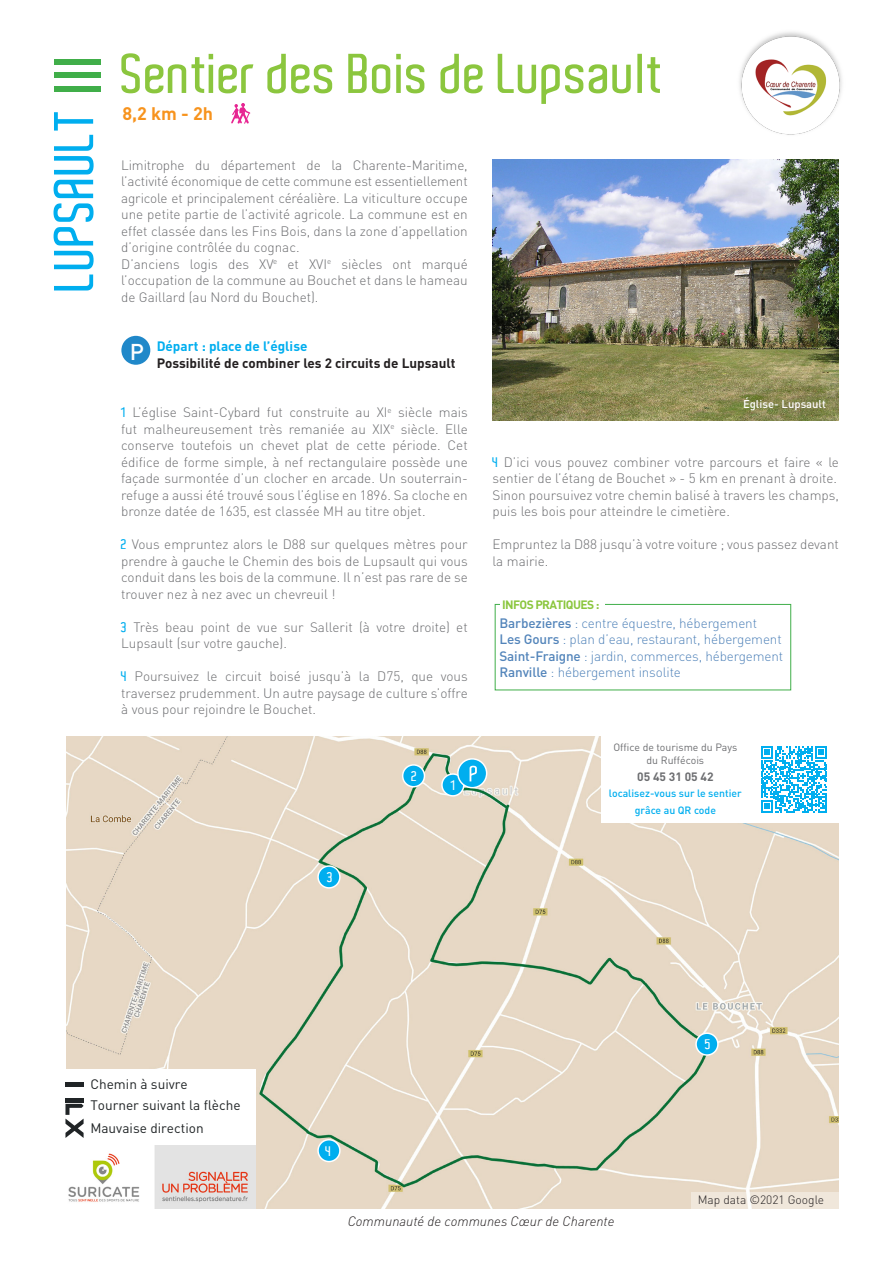
<style>
.page{position:relative;width:893px;height:1263px;background:#fff}
.page>*{position:absolute;margin:0;border:0;box-sizing:border-box;transform-origin:0 0}
.Titre_2{font:600 54px "Aldo";color:#8bc63e}
.Titre_1{font:600 54px "Aldo";color:#00aeef}
.t1{font:500 22.65px "DIN";color:#fff}
.km{font:700 18px "DIN";color:#f7931d}
.t2{font:13.65px/20.4px "DIN";color:#202426}
.corps_de_texte{font:300 13.5px/16.5px "DIN";color:#6c6d70;text-align:justify}
.textes_info_pratique{font:300 13.5px "DIN";letter-spacing:-.01em;color:#5284ba}
.départ{font:700 13.5px "DIN";color:#231f20}
.t3{font:italic 300 13.5px "DIN";color:#231f20}
.départ-2{font:700 13.5px "DIN";color:#00aeef}
.t4{font:600 13.5px "Aldo";color:#fff}
.corps_de_texte-2{font:300 12px "DIN";color:#231f20}
.infos_pratiques{font:700 12px "DIN";letter-spacing:-.05em;color:#8bc63e}
.corps_de_texte-3{font:700 12px "DIN";color:#6c6d70}
.légendes_photos{font:500 11.25px "DIN";color:#fff}
.corps_de_texte-4{font:500 10.5px "DIN";color:#00aeef}
.corps_de_texte-5{font:10.5px "DIN";color:#6c6d70}
.s1{font-family:"Aldo";font-weight:600;color:#00aeef}
.s2{font-weight:500}
</style>
<div class="page">
<div style="left:54px;top:87px;width:47px;height:5px;background:#40ae49"></div>
<div style="left:54px;top:73px;width:47px;height:5px;background:#40ae49"></div>
<div style="left:54px;top:59px;width:47px;height:5px;background:#40ae49"></div>
<div style="left:121px;top:336px;width:29px;height:29px;background:#2088c9;border-radius:50%"></div>
<svg style="left:231px;top:103px;width:20px;height:21px"></svg>
<img style="left:67px;top:736px;width:772px;height:473px">
<div style="left:601px;top:735px;width:238px;height:87px;background:#fff"></div>
<div style="left:692px;top:1192px;width:147px;height:17px;background:#f0e7db"></div>
<svg style="left:318px;top:866px;width:22px;height:22px"></svg>
<div style="left:317px;top:865px;width:24px;height:24px;border:1px solid #fff;border-radius:50%"></div>
<div style="left:403px;top:765px;width:21px;height:22px;background:#00aeef;border-radius:50%"></div>
<div style="left:402px;top:764px;width:23px;height:23px;border:1px solid #fff;border-radius:50%"></div>
<svg style="left:442px;top:774px;width:22px;height:22px"></svg>
<div style="left:441px;top:773px;width:23px;height:24px;border:1px solid #fff;border-radius:50%"></div>
<svg style="left:696px;top:1033px;width:22px;height:22px"></svg>
<div style="left:695px;top:1032px;width:24px;height:24px;border:1px solid #fff;border-radius:50%"></div>
<div style="left:318px;top:1140px;width:22px;height:21px;background:#00aeef;border-radius:50%"></div>
<div style="left:317px;top:1139px;width:24px;height:23px;border:1px solid #fff;border-radius:50%"></div>
<div style="left:54px;top:1069px;width:202px;height:76px;background:#fff"></div>
<hr style="left:65px;top:1083px;width:19px;height:4px;background:#202426">
<hr style="left:65px;top:1098px;width:19px;height:4px;background:#202426">
<svg style="left:65px;top:1104px;width:19px;height:34px"></svg>
<img style="left:67px;top:1145px;width:189px;height:64px">
<div style="left:495px;top:604px;width:296px;height:86px;border:1px solid #40ae49"></div>
<div style="left:500px;top:601px;width:105px;height:20px;background:#fff"></div>
<img style="left:492px;top:159px;width:347px;height:261px">
<svg style="left:761px;top:746px;width:66px;height:67px"></svg>
<hr style="left:825px;top:793px;width:2px;height:20px;background:#00aeef">
<svg style="left:458px;top:759px;width:29px;height:29px"></svg>
<div style="left:457px;top:758px;width:30px;height:30px;border:1px solid #fff;border-radius:50%"></div>
<svg style="left:470px;top:766px;width:7px;height:15px"></svg>
<img style="left:739px;top:32px;width:103px;height:103px">
<p class="Titre_1" style="left:44px;top:290px;width:185px;rotate:-90deg">LUPSAULT</p>
<p class="Titre_2" style="left:121px;top:44px;width:544px">Sentier des Bois de Lupsault</p>
<p class="km" style="left:122px;top:102px;width:92px">8,2 km - 2h</p>
<p class="corps_de_texte" style="left:121px;top:156px;width:348px">Limitrophe du département de la Charente-Maritime, l’activité économique de cette commune est essentiellement agricole et principalement céréalière. La viticulture occupe une petite partie de l’activité agricole. La commune est en effet classée dans les Fins Bois, dans la zone d’appellation d’origine contrôlée du cognac.</p>
<p class="corps_de_texte" style="left:121px;top:255px;width:348px">D’anciens logis des XV<sup>e</sup> et XVI<sup>e</sup> siècles ont marqué l’occupation de la commune au Bouchet et dans le hameau de Gaillard (au Nord du Bouchet).</p>
<h2 class="t1" style="left:130px;top:337px;width:16px">P</h2>
<p class="départ-2" style="left:157px;top:337px;width:152px">Départ : place de l’église</p>
<p class="départ" style="left:157px;top:354px;width:300px">Possibilité de combiner les 2 circuits de Lupsault</p>
<p class="corps_de_texte" style="left:121px;top:404px;width:348px"><span class="s1">1</span> L’église Saint-Cybard fut construite au XI<sup>e</sup> siècle mais fut malheureusement très remaniée au XIX<sup>e</sup> siècle. Elle conserve toutefois un chevet plat de cette période. Cet édifice de forme simple, à nef rectangulaire possède une façade surmontée d’un clocher en arcade. Un souterrain&shy;refuge a aussi été trouvé sous l’église en 1896. Sa cloche en bronze datée de 1635, est classée MH au titre objet.</p>
<p class="corps_de_texte" style="left:121px;top:536px;width:348px"><span class="s1">2</span> Vous empruntez alors le D88 sur quelques mètres pour prendre à gauche le Chemin des bois de Lupsault qui vous conduit dans les bois de la commune. Il n’est pas rare de se trouver nez à nez avec un chevreuil !</p>
<p class="corps_de_texte" style="left:121px;top:618px;width:348px"><span class="s1">3</span> Très beau point de vue sur Sallerit (à votre droite) et<br>Lupsault (sur votre gauche).</p>
<p class="corps_de_texte" style="left:121px;top:668px;width:348px"><span class="s1">4</span> Poursuivez le circuit boisé jusqu’à la D75, que vous traversez prudemment. Un autre paysage de culture s’offre à vous pour rejoindre le Bouchet.</p>
<p class="t4" style="left:327px;top:870px;width:7px">3</p>
<p class="t4" style="left:412px;top:768px;width:7px">2</p>
<p class="t4" style="left:451px;top:778px;width:6px">1</p>
<p class="légendes_photos" style="left:743px;top:396px;width:84px">Église- Lupsault</p>
<p class="corps_de_texte" style="left:492px;top:453px;width:348px"><span class="s1">4</span> D’ici vous pouvez combiner votre parcours et faire « le sentier de l’étang de Bouchet » - 5 km en prenant à droite.</p>
<p class="corps_de_texte" style="left:492px;top:486px;width:348px">Sinon poursuivez votre chemin balisé à travers les champs, puis les bois pour atteindre le cimetière.</p>
<p class="corps_de_texte" style="left:492px;top:536px;width:348px">Empruntez la D88 jusqu’à votre voiture ; vous passez devant la mairie.</p>
<p class="infos_pratiques" style="left:502px;top:596px;width:99px">INFOS PRATIQUES :</p>
<p class="textes_info_pratique" style="left:499px;top:614px;width:259px"><span class="s2">Barbezières</span> : centre équestre, hébergement</p>
<p class="textes_info_pratique" style="left:499px;top:631px;width:284px"><span class="s2">Les Gours</span> : plan d’eau, restaurant, hébergement</p>
<p class="textes_info_pratique" style="left:499px;top:647px;width:285px"><span class="s2">Saint-Fraigne</span> : jardin, commerces, hébergement</p>
<p class="textes_info_pratique" style="left:499px;top:664px;width:183px"><span class="s2">Ranville</span> : hébergement insolite</p>
<p class="corps_de_texte-5" style="left:613px;top:740px;width:125px">Office de tourisme du Pays</p>
<p class="corps_de_texte-5" style="left:647px;top:754px;width:59px">du Ruffécois</p>
<p class="corps_de_texte-3" style="left:637px;top:768px;width:78px">05 45 31 05 42</p>
<p class="corps_de_texte-4" style="left:609px;top:787px;width:134px">localisez-vous sur le sentier</p>
<p class="corps_de_texte-4" style="left:635px;top:803px;width:83px">grâce au QR code</p>
<p class="t4" style="left:705px;top:1037px;width:7px">5</p>
<p class="t2" style="left:90px;top:1074px;width:152px">Chemin à suivre<br>Tourner suivant la flèche</p>
<p class="t2" style="left:90px;top:1118px;width:115px">Mauvaise direction</p>
<p class="t4" style="left:326px;top:1143px;width:7px">4</p>
<p class="t3" style="left:348px;top:1212px;width:268px">Communauté de communes Cœur de Charente</p>
<p class="corps_de_texte-2" style="left:698px;top:1193px;width:128px">Map data ©2021 Google</p>
</div>
